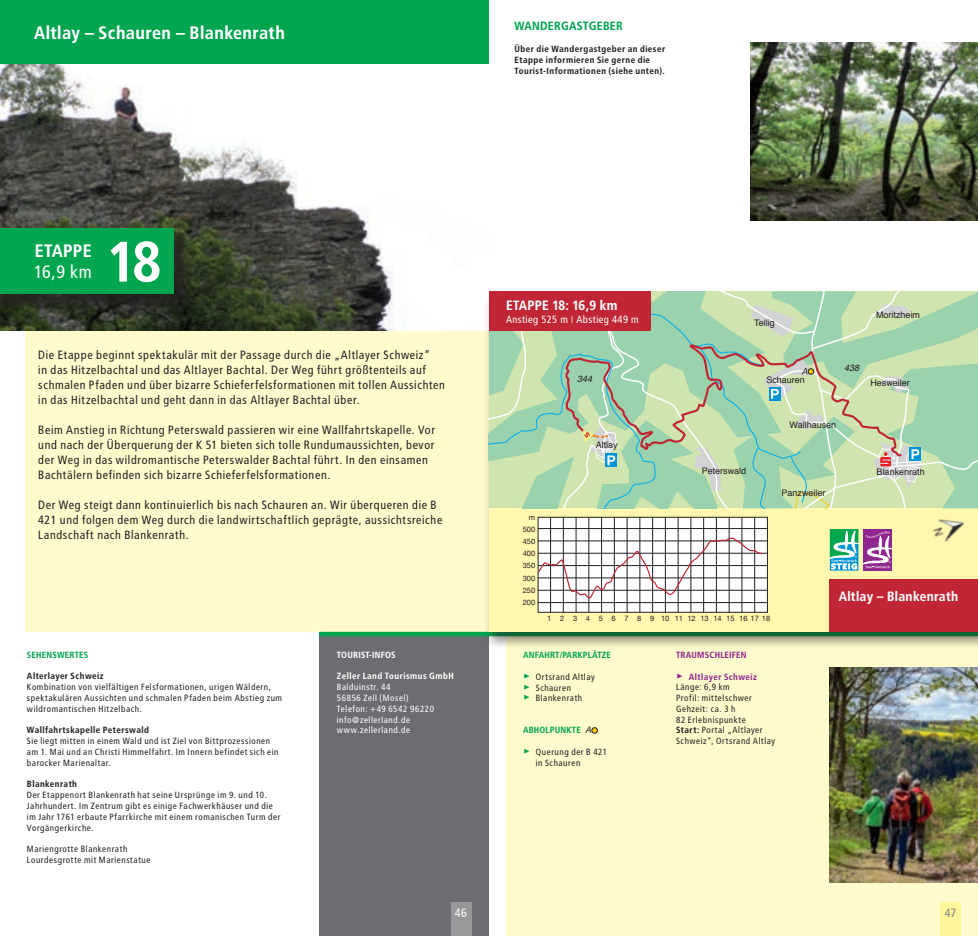
<style>
.page{position:relative;width:978px;height:936px;background:#fff}
.page>*{position:absolute;margin:0;border:0;box-sizing:border-box;transform-origin:0 0}
.t1{font:700 57px "Transit Back Neg";color:#fff}
.t2{font:700 18px "Transit Back Neg";color:#fff}
.t3{font:18px "Transit Back Neg";color:#fff}
.t4{font:700 13.5px "Transit Back Neg";color:#fff}
.t5{font:12px/15px "Transit Back Neg";letter-spacing:.015em;color:#231f20}
.t6{font:700 12px "Transit Back Neg";color:#00a54f}
.t7{font:12px "Transit Back Neg";color:#fff}
.t8{font:12px "Transit Back Neg";color:#808285}
.t9{font:10.5px "Transit Back Neg";color:#fff}
.t10{font:9px/10.8px "Transit Back Neg";letter-spacing:.025em;color:#231f20}
.t11{font:700 9px/10.8px "Transit Back Neg";letter-spacing:.03em;color:#231f20}
.t12{font:9px/10.8px "Transit Back Neg";letter-spacing:.025em;color:#fff}
.t13{font:9px "Helvetica";color:#231f20}
.t14{font:700 9px "Transit Back Neg";color:#00a54f}
.t15{font:700 9px "Transit Back Neg";letter-spacing:.03em;color:#fff}
.t16{font:700 9px "Transit Back Neg";color:#90268f}
.t17{font:700 9px "Transit Back Neg";color:#fff}
.t18{font:italic 9px "Helvetica";color:#231f20}
.t19{font:7.5px/12.1px "Helvetica Neue";color:#231f20;text-align:justify}
.s1{font-weight:700;color:#da9080}
.s2{font-size:13.5px;color:#00a54f}
.s3{font-family:"Helvetica Neue";font-weight:400;font-style:italic;color:#231f20}
.s4{font-size:13.5px;color:#90268f}
.s5{font-weight:700;color:#90268f}
.s6{font-weight:700}
</style>
<div class="page">
<div style="left:319px;top:631px;width:170px;height:304px;background:#6c6d70"></div>
<div style="left:26px;top:128px;width:463px;height:503px;background:#fffbcc"></div>
<img style="left:0;top:64px;width:489px;height:266px">
<div style="left:0;top:0;width:489px;height:64px;background:#00a54f"></div>
<div style="left:506px;top:634px;width:472px;height:301px;background:#fffbcc"></div>
<svg style="left:592px;top:727px;width:6px;height:6px"></svg>
<div style="left:319px;top:631px;width:659px;height:5px;background:#00a54f"></div>
<div style="left:0;top:230px;width:192px;height:83px;background:#231f20;opacity:.75"></div>
<div style="left:0;top:228px;width:173px;height:66px;background:#00a54f"></div>
<div style="left:484px;top:290px;width:494px;height:358px;background:#231f20;opacity:.5"></div>
<div style="left:489px;top:291px;width:489px;height:340px;background:#fff8ae"></div>
<div style="left:829px;top:579px;width:149px;height:52px;background:#c02636"></div>
<img style="left:751px;top:43px;width:227px;height:177px">
<svg style="left:540px;top:519px;width:226px;height:91px;background:#f8f8f8"></svg>
<div style="left:538px;top:517px;width:230px;height:95px;border:1px solid #231f20"></div>
<hr style="left:538px;top:602px;width:230px;height:1px;background:#231f20">
<hr style="left:538px;top:590px;width:230px;height:1px;background:#231f20">
<hr style="left:538px;top:577px;width:230px;height:1px;background:#231f20">
<hr style="left:538px;top:565px;width:230px;height:1px;background:#231f20">
<hr style="left:538px;top:553px;width:230px;height:1px;background:#231f20">
<hr style="left:538px;top:540px;width:230px;height:1px;background:#231f20">
<hr style="left:538px;top:528px;width:230px;height:1px;background:#231f20">
<hr style="left:550px;top:517px;width:1px;height:95px;background:#231f20">
<hr style="left:563px;top:517px;width:1px;height:95px;background:#231f20">
<hr style="left:576px;top:517px;width:1px;height:95px;background:#231f20">
<hr style="left:589px;top:517px;width:1px;height:95px;background:#231f20">
<hr style="left:601px;top:517px;width:1px;height:95px;background:#231f20">
<hr style="left:614px;top:517px;width:1px;height:95px;background:#231f20">
<hr style="left:627px;top:517px;width:1px;height:95px;background:#231f20">
<hr style="left:640px;top:517px;width:1px;height:95px;background:#231f20">
<hr style="left:652px;top:517px;width:1px;height:95px;background:#231f20">
<hr style="left:665px;top:517px;width:1px;height:95px;background:#231f20">
<hr style="left:678px;top:517px;width:1px;height:95px;background:#231f20">
<hr style="left:691px;top:517px;width:1px;height:95px;background:#231f20">
<hr style="left:703px;top:517px;width:1px;height:95px;background:#231f20">
<hr style="left:716px;top:517px;width:1px;height:95px;background:#231f20">
<hr style="left:729px;top:517px;width:1px;height:95px;background:#231f20">
<hr style="left:742px;top:517px;width:1px;height:95px;background:#231f20">
<hr style="left:754px;top:517px;width:1px;height:95px;background:#231f20">
<svg style="left:537px;top:536px;width:227px;height:64px;background:#dcd8d8"></svg>
<img style="left:933px;top:519px;width:31px;height:23px">
<img style="left:829px;top:668px;width:149px;height:214px">
<svg style="left:489px;top:291px;width:489px;height:217px;background:#b4cca8"></svg>
<svg style="left:830px;top:529px;width:62px;height:41px;background:#8c97af"></svg>
<div style="left:940px;top:901px;width:21px;height:34px;background:#fff79a"></div>
<div style="left:451px;top:901px;width:20px;height:34px;background:#97989a"></div>
<h2 class="t2" style="left:34px;top:22px;width:253px">Altlay – Schauren – Blankenrath</h2>
<h3 class="t6" style="left:514px;top:19px;width:110px">WANDERGASTGEBER</h3>
<p class="t11" style="left:514px;top:44px;width:152px">Über die Wandergastgeber an dieser<br>Etappe informieren Sie gerne die<br>Tourist-Informationen (siehe unten).</p>
<h2 class="t2" style="left:35px;top:239px;width:59px">ETAPPE</h2>
<h2 class="t3" style="left:34px;top:261px;width:60px">16,9 km</h2>
<h1 class="t1" style="left:108px;top:228px;width:56px">18</h1>
<p class="t5" style="left:38px;top:347px;width:409px">Die Etappe beginnt spektakulär mit der Passage durch die „Altlayer Schweiz“<br>in das Hitzelbachtal und das Altlayer Bachtal. Der Weg führt größtenteils auf schmalen Pfaden und über bizarre Schieferfelsformationen mit tollen Aussichten in das Hitzelbachtal und geht dann in das Altlayer Bachtal über.</p>
<p class="t5" style="left:38px;top:422px;width:399px">Beim Anstieg in Richtung Peterswald passieren wir eine Wallfahrtskapelle. Vor und nach der Überquerung der K 51 bieten sich tolle Rundumaussichten, bevor der Weg in das wildromantische Peterswalder Bachtal führt. In den einsamen Bachtälern befinden sich bizarre Schieferfelsformationen.</p>
<h3 class="t5" style="left:38px;top:497px;width:406px">Der Weg steigt dann kontinuierlich bis nach Schauren an. Wir überqueren die B<br>421 und folgen dem Weg durch die landwirtschaftlich geprägte, aussichtsreiche<br>Landschaft nach Blankenrath.</h3>
<p class="t14" style="left:27px;top:649px;width:63px">SEHENSWERTES</p>
<p class="t11" style="left:27px;top:670px;width:78px">Alterlayer Schweiz</p>
<p class="t10" style="left:27px;top:681px;width:257px">Kombination von vielfältigen Felsformationen, urigen Wäldern, spektakulären Aussichten und schmalen Pfaden beim Abstieg zum wildromantischen Hitzelbach.</p>
<p class="t11" style="left:27px;top:724px;width:124px">Wallfahrtskapelle Peterswald</p>
<p class="t10" style="left:27px;top:735px;width:253px">Sie liegt mitten in einem Wald und ist Ziel von Bittprozessionen am 1. Mai und an Christi Himmelfahrt. Im Innern befindet sich ein barocker Marienaltar.</p>
<p class="t11" style="left:27px;top:778px;width:52px">Blankenrath</p>
<p class="t10" style="left:27px;top:789px;width:255px">Der Etappenort Blankenrath hat seine Ursprünge im 9. und 10.<br>Jahrhundert. Im Zentrum gibt es einige Fachwerkhäuser und die im Jahr 1761 erbaute Pfarrkirche mit einem romanischen Turm der Vorgängerkirche.</p>
<p class="t10" style="left:27px;top:843px;width:125px">Mariengrotte Blankenrath<br>Lourdesgrotte mit Marienstatue</p>
<p class="t17" style="left:337px;top:649px;width:61px">TOURIST-INFOS</p>
<p class="t15" style="left:337px;top:670px;width:119px">Zeller Land Tourismus GmbH</p>
<p class="t12" style="left:337px;top:681px;width:99px">Balduinstr. 44<br>56856 Zell (Mosel)<br>Telefon: +49 6542 96220 info@zellerland.de www.zellerland.de</p>
<h3 class="t4" style="left:506px;top:297px;width:113px">ETAPPE 18: 16,9 km</h3>
<p class="t9" style="left:506px;top:314px;width:135px">Anstieg 525 m <span class="s1">I</span> Abstieg 449 m</p>
<p class="t18" style="left:577px;top:372px;width:17px">344</p>
<p class="t19" style="left:523px;top:511px;width:14px;text-indent:6px">m 500<br>450<br>400<br>350<br>300<br>250<br>200</p>
<p class="t13" style="left:596px;top:438px;width:24px">Altlay</p>
<p class="t13" style="left:754px;top:315px;width:22px">Tellig</p>
<p class="t13" style="left:876px;top:308px;width:46px">Moritzheim</p>
<p class="t13" style="left:766px;top:373px;width:40px">Schauren</p>
<p class="t13" style="left:790px;top:417px;width:48px">Wallhausen</p>
<p class="t18" style="left:844px;top:361px;width:17px">438</p>
<p class="t13" style="left:870px;top:375px;width:41px">Hesweiler</p>
<p class="t13" style="left:702px;top:464px;width:46px">Peterswald</p>
<p class="t13" style="left:782px;top:486px;width:46px">Panzweiler</p>
<p class="t13" style="left:877px;top:465px;width:50px">Blankenrath</p>
<h3 class="t4" style="left:839px;top:588px;width:121px">Altlay – Blankenrath</h3>
<p class="t19" style="left:547px;top:613px;width:224px">1 2 3 4 5 6 7 8 9 101112131415161718</p>
<p class="t14" style="left:523px;top:649px;width:90px">ANFAHRT/PARKPLÄTZE</p>
<p class="t10" style="left:523px;top:671px;width:73px"><span class="s2">&gt;</span> Ortsrand Altlay <span class="s2">&gt;</span> Schauren<br><span class="s2">&gt;</span> Blankenrath</p>
<p class="t14" style="left:523px;top:724px;width:70px">ABHOLPUNKTE <span class="s3">A</span></p>
<p class="t10" style="left:536px;top:746px;width:73px;text-indent:-13px"><span class="s2">&gt;</span> Querung der B 421 in Schauren</p>
<p class="t16" style="left:676px;top:649px;width:72px">TRAUMSCHLEIFEN</p>
<p class="t10" style="left:676px;top:671px;width:101px"><span class="s4">&gt;</span> <span class="s5">Altlayer Schweiz<br></span>Länge: 6,9 km<br>Profil: mittelschwer<br>Gehzeit: ca. 3 h<br>82 Erlebnispunkte<br><span class="s6">Start:</span> Portal „Altlayer<br>Schweiz“, Ortsrand Altlay</p>
<h3 class="t7" style="left:455px;top:906px;width:14px">46</h3>
<h3 class="t8" style="left:945px;top:906px;width:13px">47</h3>
</div>
